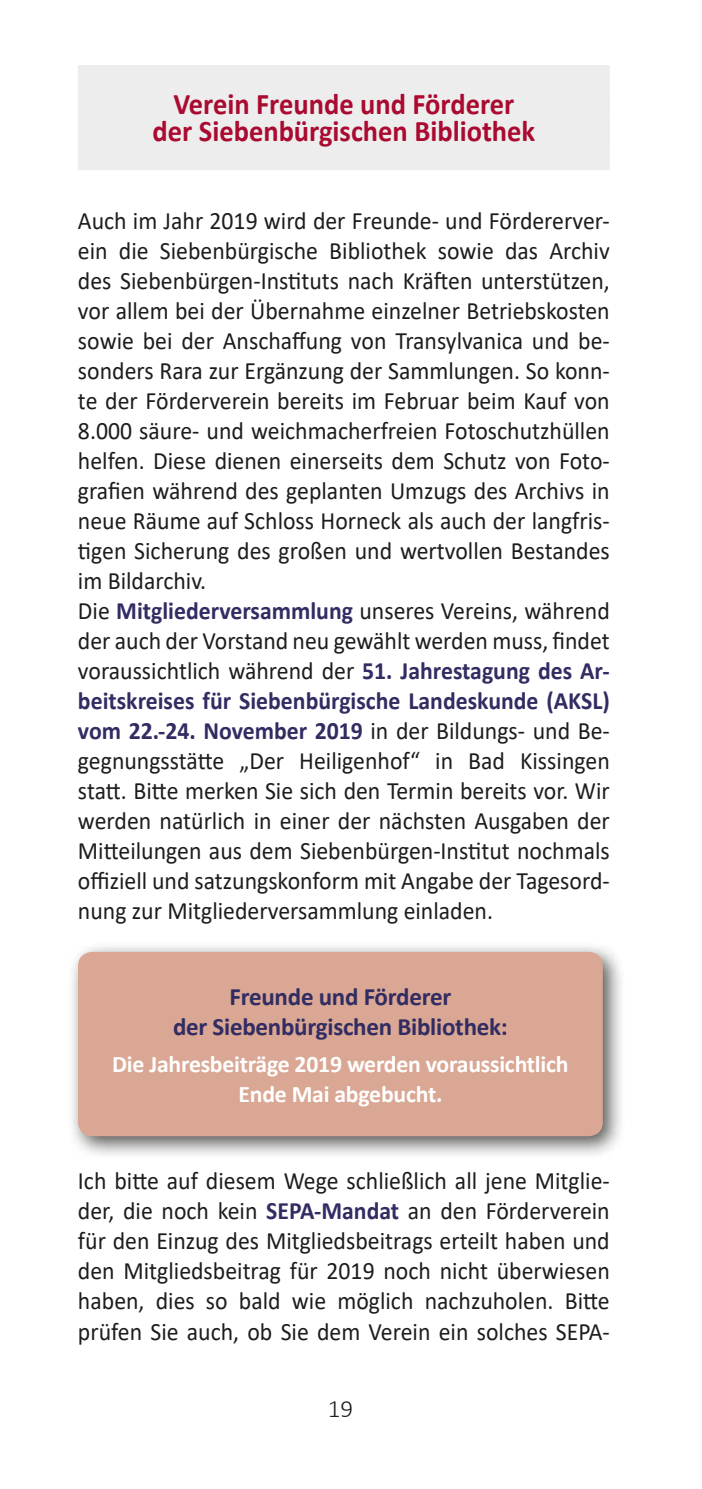
<style>
.page{position:relative;width:702px;height:1489px;background:#fff}
.page>*{position:absolute;margin:0;border:0;box-sizing:border-box;transform-origin:0 0}
.Titel_1a__12_pt_grau{font:700 30px "Calibri";color:#aa0a2f;scale:.95 1}
.Text_oh__Einzug{font:25px/30px "Calibri";color:#1d1d1b;text-align:justify;scale:.95 1}
.t1{font:700 25px/30px "Calibri";letter-spacing:-.01em;color:#312c62;text-align:center}
.t2{font:300 25px "Calibri";color:#1d1d1b}
.t3{font:700 23.75px/30px "Calibri";letter-spacing:-.01em;color:#fff;text-align:center}
.s1{font-weight:700;color:#312c62}
</style>
<div class="page">
<div style="left:78px;top:65px;width:531px;height:50px;background:#ededed"></div>
<div style="left:78px;top:93px;width:531px;height:50px;background:#ededed"></div>
<div style="left:78px;top:120px;width:531px;height:50px;background:#ededed"></div>
<div style="left:67px;top:940px;width:559px;height:219px;background:#1d1d1b;opacity:.75"></div>
<div style="left:78px;top:951px;width:524px;height:185px;background:#daa794;border-radius:14px"></div>
<p class="Titel_1a__12_pt_grau" style="left:173px;top:83px;width:360px">Verein Freunde und Förderer</p>
<p class="Titel_1a__12_pt_grau" style="left:153px;top:110px;width:404px">der Siebenbürgischen Bibliothek</p>
<p class="Text_oh__Einzug" style="left:78px;top:205px;width:561px">Auch im Jahr 2019 wird der Freunde- und Fördererver&shy;ein die Siebenbürgische Bibliothek sowie das Archiv des Siebenbürgen-Instituts nach Kräften unterstützen, vor allem bei der Übernahme einzelner Betriebskosten sowie bei der Anschaffung von Transylvanica und be&shy;sonders Rara zur Ergänzung der Sammlungen. So konn&shy;te der Förderverein bereits im Februar beim Kauf von 8.000 säure- und weichmacherfreien Fotoschutzhüllen helfen. Diese dienen einerseits dem Schutz von Foto&shy;grafien während des geplanten Umzugs des Archivs in neue Räume auf Schloss Horneck als auch der langfris&shy;tigen Sicherung des großen und wertvollen Bestandes im Bildarchiv.</p>
<p class="Text_oh__Einzug" style="left:78px;top:595px;width:561px">Die <span class="s1">Mitgliederversammlung</span> unseres Vereins, während der auch der Vorstand neu gewählt werden muss, findet voraussichtlich während der <span class="s1">51. Jahrestagung des Ar&shy;beitskreises für Siebenbürgische Landeskunde (AKSL) vom 22.-24. November 2019</span> in der Bildungs- und Be&shy;gegnungsstätte „Der Heiligenhof“ in Bad Kissingen statt. Bitte merken Sie sich den Termin bereits vor. Wir werden natürlich in einer der nächsten Ausgaben der Mitteilungen aus dem Siebenbürgen-Institut nochmals offiziell und satzungskonform mit Angabe der Tagesord&shy;nung zur Mitgliederversammlung einladen.</p>
<p class="t1" style="left:173px;top:981px;width:336px">Freunde und Förderer<br>der Siebenbürgischen Bibliothek:</p>
<p class="t3" style="left:112px;top:1048px;width:458px">Die Jahresbeiträge 2019 werden voraussichtlich<br>Ende Mai abgebucht.</p>
<p class="Text_oh__Einzug" style="left:78px;top:1165px;width:561px">Ich bitte auf diesem Wege schließlich all jene Mitglie&shy;der, die noch kein <span class="s1">SEPA-Mandat</span> an den Förderverein für den Einzug des Mitgliedsbeitrags erteilt haben und den Mitgliedsbeitrag für 2019 noch nicht überwiesen haben, dies so bald wie möglich nachzuholen. Bitte prüfen Sie auch, ob Sie dem Verein ein solches SEPA-</p>
<p class="t2" style="left:327px;top:1393px;width:27px">19</p>
</div>
